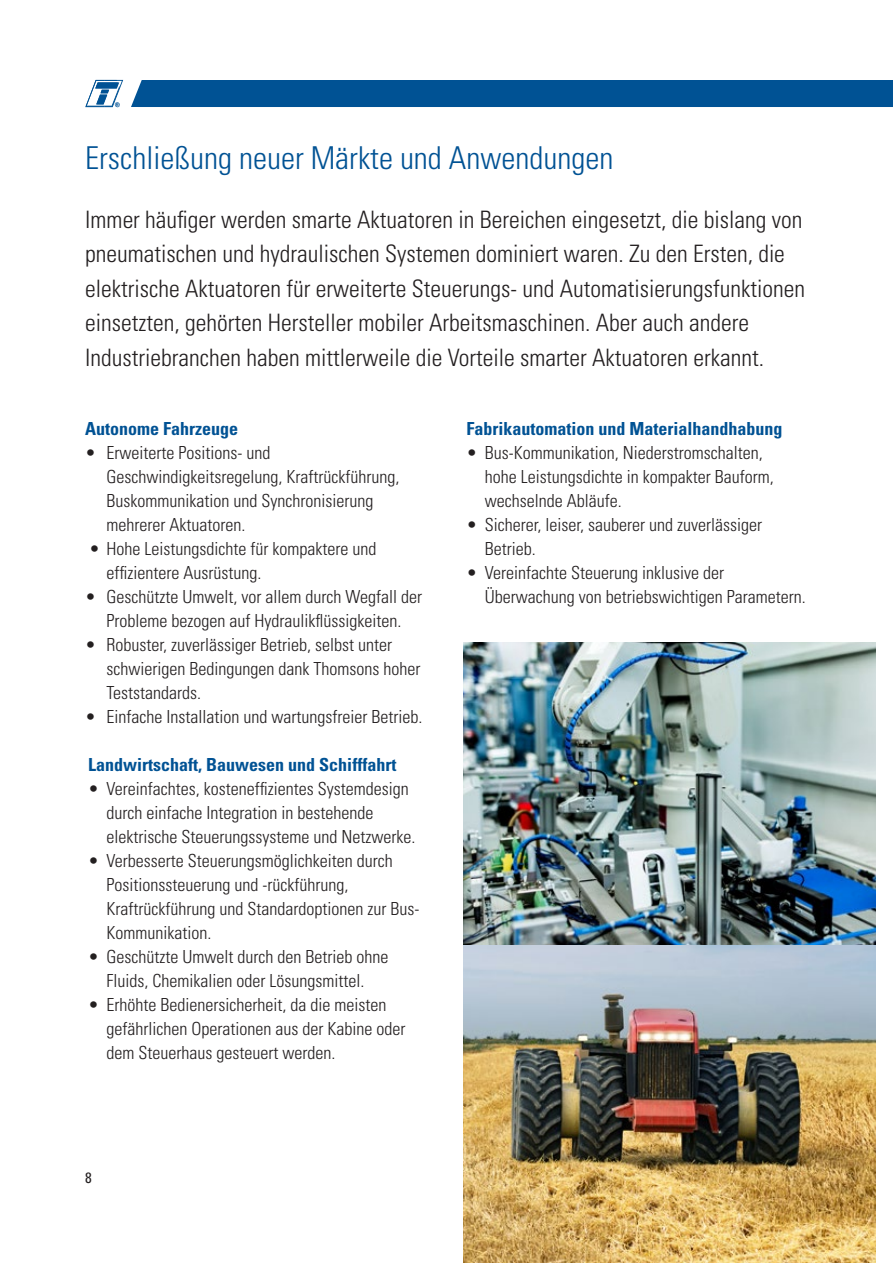
<style>
.page{position:relative;width:893px;height:1263px;background:#fff}
.page>*{position:absolute;margin:0;border:0;box-sizing:border-box;transform-origin:0 0}
.t1{font:300 condensed 31.5px "Univers LT Std";color:#005294}
.t2{font:300 condensed 24px/34.5px "Univers LT Std";color:#231f20}
.standard_body_copy{font:300 condensed 18px/24px "Univers LT Std";color:#231f20}
.standard_body_copy-2{font:700 condensed 18px "Univers LT Std";color:#005294}
.t3{font:condensed 15px "Univers LT Std";color:#231f20}
</style>
<div class="page">
<img style="left:464px;top:944px;width:412px;height:319px">
<img style="left:464px;top:642px;width:412px;height:302px">
<svg style="left:85px;top:79px;width:808px;height:29px"></svg>
<p class="t1" style="left:85px;top:139px;width:530px">Erschließung neuer Märkte und Anwendungen</p>
<p class="t2" style="left:85px;top:202px;width:721px">Immer häufiger werden smarte Aktuatoren in Bereichen eingesetzt, die bislang von pneumatischen und hydraulischen Systemen dominiert waren. Zu den Ersten, die elektrische Aktuatoren für erweiterte Steuerungs- und Automatisierungsfunktionen einsetzten, gehörten Hersteller mobiler Arbeitsmaschinen. Aber auch andere Industriebranchen haben mittlerweile die Vorteile smarter Aktuatoren erkannt.</p>
<p class="standard_body_copy-2" style="left:85px;top:417px;width:154px">Autonome Fahrzeuge</p>
<p class="standard_body_copy" style="left:107px;top:441px;width:294px;text-indent:-21px">• Erweiterte Positions- und Geschwindigkeitsregelung, Kraftrückführung, Buskommunikation und Synchronisierung mehrerer Aktuatoren.</p>
<p class="standard_body_copy" style="left:107px;top:537px;width:271px;text-indent:-17px">• Hohe Leistungsdichte für kompaktere und effizientere Ausrüstung.</p>
<p class="standard_body_copy" style="left:85px;top:585px;width:338px;text-align:center">• Geschützte Umwelt, vor allem durch Wegfall der<br>Probleme bezogen auf Hydraulikflüssigkeiten.</p>
<p class="standard_body_copy" style="left:107px;top:633px;width:315px;text-indent:-21px">• Robuster, zuverlässiger Betrieb, selbst unter schwierigen Bedingungen dank Thomsons hoher<br>Teststandards.</p>
<p class="standard_body_copy" style="left:85px;top:705px;width:339px">• Einfache Installation und wartungsfreier Betrieb.</p>
<p class="standard_body_copy-2" style="left:88px;top:753px;width:309px">Landwirtschaft, Bauwesen und Schifffahrt</p>
<p class="standard_body_copy" style="left:107px;top:777px;width:310px;text-indent:-18px">• Vereinfachtes, kosteneffizientes Systemdesign durch einfache Integration in bestehende elektrische Steuerungssysteme und Netzwerke.</p>
<p class="standard_body_copy" style="left:107px;top:849px;width:314px;text-indent:-18px">• Verbesserte Steuerungsmöglichkeiten durch Positionssteuerung und -rückführung, Kraftrückführung und Standardoptionen zur Bus-Kommunikation.</p>
<p class="standard_body_copy" style="left:88px;top:945px;width:302px;text-align:center">• Geschützte Umwelt durch den Betrieb ohne<br>Fluids, Chemikalien oder Lösungsmittel.</p>
<p class="standard_body_copy" style="left:107px;top:993px;width:300px;text-indent:-18px">• Erhöhte Bedienersicherheit, da die meisten gefährlichen Operationen aus der Kabine oder dem Steuerhaus gesteuert werden.</p>
<p class="t3" style="left:85px;top:1168px;width:8px">8</p>
<p class="standard_body_copy-2" style="left:467px;top:417px;width:317px">Fabrikautomation und Materialhandhabung</p>
<p class="standard_body_copy" style="left:485px;top:441px;width:290px;text-indent:-18px">• Bus-Kommunikation, Niederstromschalten, hohe Leistungsdichte in kompakter Bauform, wechselnde Abläufe.</p>
<p class="standard_body_copy" style="left:485px;top:513px;width:279px;text-indent:-18px">• Sicherer, leiser, sauberer und zuverlässiger<br>Betrieb.</p>
<p class="standard_body_copy" style="left:485px;top:561px;width:322px;text-indent:-18px">• Vereinfachte Steuerung inklusive der<br>Überwachung von betriebswichtigen Parametern.</p>
</div>
